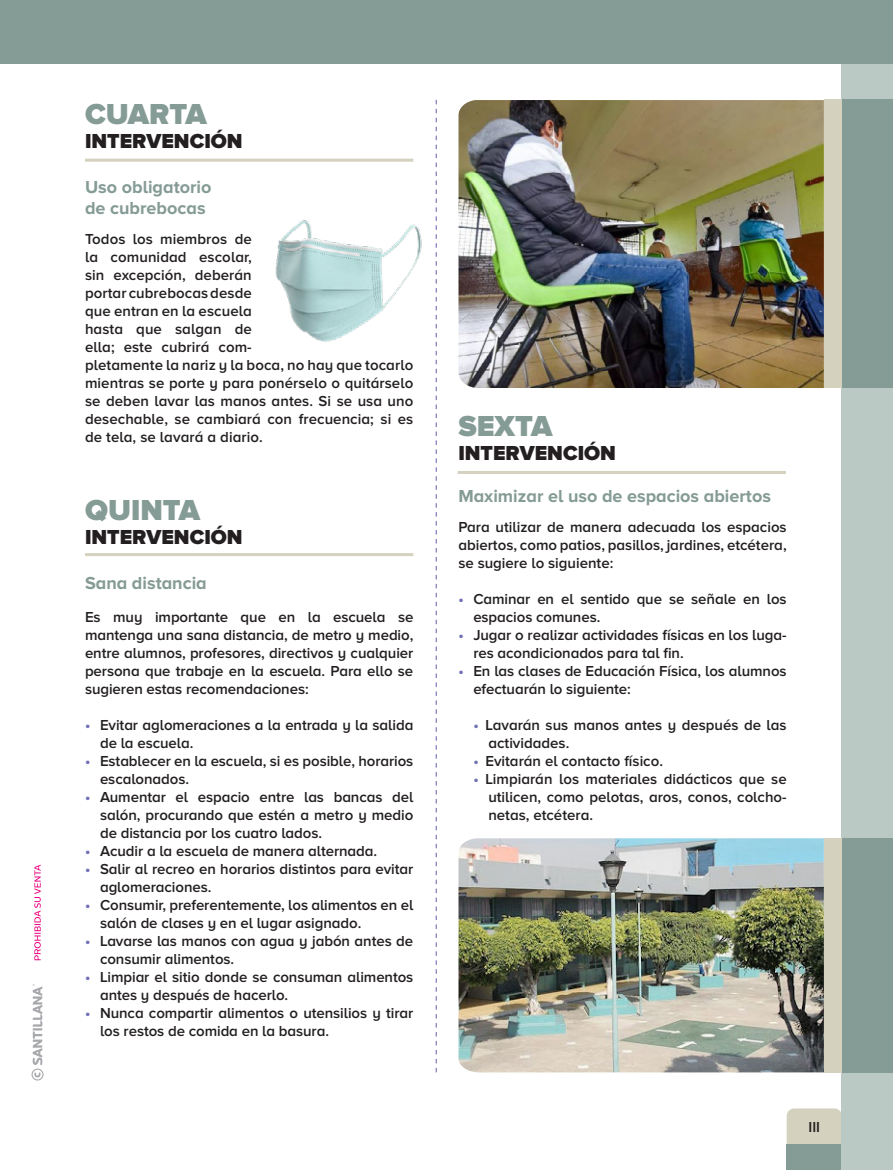
<style>
.page{position:relative;width:893px;height:1170px;background:#fff}
.page>*{position:absolute;margin:0;border:0;box-sizing:border-box;transform-origin:0 0}
.TEXTO_-_General{font:900 30px "Proxima Nova A";color:#859b95}
.TEXTO_-_General-2{font:900 21px "Proxima Nova A";color:#231f20}
.TEXTO_-_General-3{font:700 18px/21px "Proxima Nova A";color:#859b95}
.TEXTO_-_General-4{font:600 15px/18px "Proxima Nova A";letter-spacing:-.005em;color:#231f20}
.s1{font-weight:700;color:#7070b4}
</style>
<div class="page">
<div style="left:787px;top:1108px;width:55px;height:36px;background:#d5d1bf"></div>
<div style="left:787px;top:1144px;width:55px;height:25px;background:#859b95"></div>
<div style="left:842px;top:0;width:51px;height:1169px;background:#bbc9c5"></div>
<svg style="left:436px;top:100px;width:1px;height:972px"></svg>
<img style="left:275px;top:211px;width:162px;height:138px">
<div style="left:0;top:0;width:893px;height:64px;background:#859b95"></div>
<hr style="left:85px;top:159px;width:328px;height:3px;background:#d5d1bf">
<hr style="left:85px;top:553px;width:328px;height:3px;background:#d5d1bf">
<hr style="left:458px;top:471px;width:328px;height:3px;background:#d5d1bf">
<img style="left:458px;top:838px;width:366px;height:234px">
<div style="left:824px;top:838px;width:18px;height:234px;background:#d5d1bf"></div>
<div style="left:842px;top:838px;width:51px;height:234px;background:#859b95"></div>
<img style="left:458px;top:100px;width:366px;height:288px">
<div style="left:824px;top:100px;width:18px;height:288px;background:#d5d1bf"></div>
<div style="left:842px;top:100px;width:51px;height:288px;background:#859b95"></div>
<svg style="left:32px;top:984px;width:12px;height:96px"></svg>
<svg style="left:34px;top:864px;width:7px;height:96px"></svg>
<p class="TEXTO_-_General" style="left:85px;top:96px;width:123px">CUARTA</p>
<p class="TEXTO_-_General-2" style="left:85px;top:128px;width:159px">INTERVENCIÓN</p>
<p class="TEXTO_-_General-3" style="left:85px;top:176px;width:128px">Uso obligatorio de cubrebocas</p>
<p class="TEXTO_-_General-4" style="left:85px;top:230px;width:330px">Todos los miembros de<br>la comunidad escolar,<br>sin excepción, deberán<br>portar cubrebocas desde<br>que entran en la escuela<br>hasta que salgan de<br>ella; este cubrirá com-<br>pletamente la nariz y la boca, no hay que tocarlo mientras se porte y para ponérselo o quitárselo se deben lavar las manos antes. Si se usa uno desechable, se cambiará con frecuencia; si es de tela, se lavará a diario.</p>
<p class="TEXTO_-_General" style="left:85px;top:492px;width:117px">QUINTA</p>
<p class="TEXTO_-_General-2" style="left:85px;top:525px;width:159px">INTERVENCIÓN</p>
<p class="TEXTO_-_General-3" style="left:85px;top:572px;width:123px">Sana distancia</p>
<p class="TEXTO_-_General-4" style="left:85px;top:608px;width:330px;text-align:justify">Es muy importante que en la escuela se mantenga una sana distancia, de metro y medio, entre alumnos, profesores, directivos y cualquier persona que trabaje en la escuela. Para ello se sugieren estas recomendaciones:</p>
<p class="TEXTO_-_General-4" style="left:100px;top:716px;width:315px;text-indent:-15px"><span class="s1">•</span> Evitar aglomeraciones a la entrada y la salida de la escuela.</p>
<p class="TEXTO_-_General-4" style="left:100px;top:752px;width:315px;text-indent:-15px"><span class="s1">•</span> Establecer en la escuela, si es posible, horarios escalonados.</p>
<p class="TEXTO_-_General-4" style="left:100px;top:788px;width:315px;text-align:justify;text-indent:-15px"><span class="s1">•</span> Aumentar el espacio entre las bancas del salón, procurando que estén a metro y medio de distancia por los cuatro lados.</p>
<p class="TEXTO_-_General-4" style="left:85px;top:842px;width:294px"><span class="s1">•</span> Acudir a la escuela de manera alternada.</p>
<p class="TEXTO_-_General-4" style="left:100px;top:860px;width:315px;text-indent:-15px"><span class="s1">•</span> Salir al recreo en horarios distintos para evitar aglomeraciones.</p>
<p class="TEXTO_-_General-4" style="left:100px;top:896px;width:315px;text-indent:-15px"><span class="s1">•</span> Consumir, preferentemente, los alimentos en el salón de clases y en el lugar asignado.</p>
<p class="TEXTO_-_General-4" style="left:100px;top:932px;width:315px;text-indent:-15px"><span class="s1">•</span> Lavarse las manos con agua y jabón antes de consumir alimentos.</p>
<p class="TEXTO_-_General-4" style="left:100px;top:968px;width:315px;text-indent:-15px"><span class="s1">•</span> Limpiar el sitio donde se consuman alimentos antes y después de hacerlo.</p>
<p class="TEXTO_-_General-4" style="left:100px;top:1004px;width:315px;text-indent:-15px"><span class="s1">•</span> Nunca compartir alimentos o utensilios y tirar los restos de comida en la basura.</p>
<p class="TEXTO_-_General" style="left:458px;top:408px;width:96px">SEXTA</p>
<p class="TEXTO_-_General-2" style="left:458px;top:440px;width:159px">INTERVENCIÓN</p>
<p class="TEXTO_-_General-3" style="left:458px;top:485px;width:314px">Maximizar el uso de espacios abiertos</p>
<p class="TEXTO_-_General-4" style="left:458px;top:518px;width:330px;text-align:justify">Para utilizar de manera adecuada los espacios abiertos, como patios, pasillos, jardines, etcétera, se sugiere lo siguiente:</p>
<p class="TEXTO_-_General-4" style="left:473px;top:590px;width:315px;text-indent:-15px"><span class="s1">•</span> Caminar en el sentido que se señale en los espacios comunes.</p>
<p class="TEXTO_-_General-4" style="left:473px;top:626px;width:315px;text-indent:-15px"><span class="s1">•</span> Jugar o realizar actividades físicas en los luga&shy;res acondicionados para tal fin.</p>
<p class="TEXTO_-_General-4" style="left:473px;top:662px;width:315px;text-indent:-15px"><span class="s1">•</span> En las clases de Educación Física, los alumnos efectuarán lo siguiente:</p>
<p class="TEXTO_-_General-4" style="left:488px;top:716px;width:300px;text-indent:-15px"><span class="s1">•</span> Lavarán sus manos antes y después de las actividades.</p>
<p class="TEXTO_-_General-4" style="left:473px;top:752px;width:191px"><span class="s1">•</span> Evitarán el contacto físico.</p>
<p class="TEXTO_-_General-4" style="left:488px;top:770px;width:300px;text-align:justify;text-indent:-15px"><span class="s1">•</span> Limpiarán los materiales didácticos que se utilicen, como pelotas, aros, conos, colcho&shy;netas, etcétera.</p>
<p class="TEXTO_-_General-4" style="left:808px;top:1117px;width:13px">III</p>
</div>
